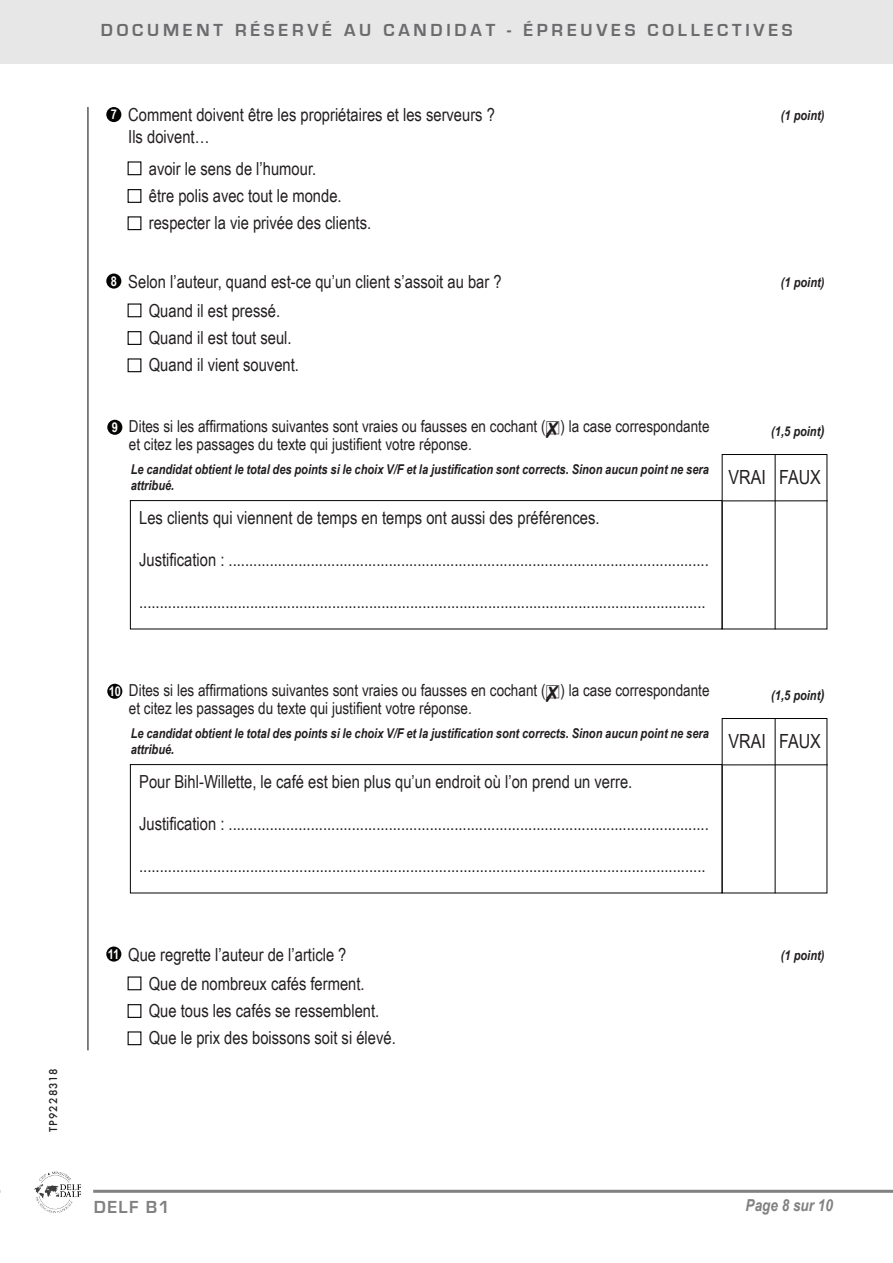
<style>
.page{position:relative;width:893px;height:1263px;background:#fff}
.page>*{position:absolute;margin:0;border:0;box-sizing:border-box;transform-origin:0 0}
.t1{font:19.5px "Arial Narrow";color:#231f20}
.t2{font:18px/27.6px "Arial Narrow";color:#231f20}
.t3{font:700 18px "Eurostile";letter-spacing:.21em;color:#6b6b6e}
.t4{font:700 18px "Eurostile";letter-spacing:.08em;color:#808180}
.t5{font:16.5px/18px "Arial Narrow";color:#231f20}
.t6{font:italic 700 16.5px "Arial Narrow";color:#808180}
.t7{font:italic 700 13.5px/16.2px "Arial Narrow";color:#231f20}
.t8{font:500 10.5px "Futura";letter-spacing:.11em;color:#231f20}
.s1{font-weight:700;font-size:13.5px;color:#fff}
.s2{font-size:15px}
</style>
<div class="page">
<hr style="left:0;top:0;width:1px;height:63px;background:#e6e7e6">
<div style="left:1px;top:0;width:892px;height:63px;background:#e6e7e6"></div>
<hr style="left:93px;top:1190px;width:800px;height:3px;background:#808180">
<hr style="left:88px;top:107px;width:1px;height:943px;background:#040503">
<div style="left:106px;top:107px;width:15px;height:15px;background:#040503;border-radius:50%"></div>
<div style="left:128px;top:161px;width:13px;height:14px;background:#fff;border:1px solid #040503"></div>
<div style="left:128px;top:189px;width:13px;height:14px;background:#fff;border:1px solid #040503"></div>
<div style="left:128px;top:216px;width:13px;height:14px;background:#fff;border:1px solid #040503"></div>
<div style="left:106px;top:273px;width:15px;height:16px;background:#040503;border-radius:50%"></div>
<div style="left:128px;top:303px;width:13px;height:14px;background:#fff;border:1px solid #040503"></div>
<div style="left:128px;top:331px;width:13px;height:14px;background:#fff;border:1px solid #040503"></div>
<div style="left:128px;top:358px;width:13px;height:14px;background:#fff;border:1px solid #040503"></div>
<div style="left:107px;top:420px;width:15px;height:15px;background:#040503;border-radius:50%"></div>
<div style="left:130px;top:500px;width:592px;height:129px;border:1px solid #040503"></div>
<hr style="left:723px;top:500px;width:105px;height:1px;background:#040503">
<div style="left:722px;top:454px;width:105px;height:175px;border:1px solid #040503"></div>
<hr style="left:775px;top:454px;width:1px;height:175px;background:#040503">
<div style="left:107px;top:684px;width:15px;height:15px;background:#040503;border-radius:50%"></div>
<div style="left:130px;top:764px;width:592px;height:129px;border:1px solid #040503"></div>
<hr style="left:723px;top:764px;width:105px;height:1px;background:#040503">
<div style="left:722px;top:718px;width:105px;height:175px;border:1px solid #040503"></div>
<hr style="left:775px;top:718px;width:1px;height:175px;background:#040503">
<div style="left:106px;top:946px;width:15px;height:15px;background:#040503;border-radius:50%"></div>
<div style="left:128px;top:976px;width:13px;height:14px;background:#fff;border:1px solid #040503"></div>
<div style="left:128px;top:1004px;width:13px;height:14px;background:#fff;border:1px solid #040503"></div>
<div style="left:128px;top:1031px;width:13px;height:14px;background:#fff;border:1px solid #040503"></div>
<img style="left:34px;top:1171px;width:48px;height:42px">
<p class="t8" style="left:46px;top:1132px;width:65px;rotate:-90deg">TP9228318</p>
<p class="t3" style="left:101px;top:20px;width:693px">DOCUMENT RÉSERVÉ AU CANDIDAT - ÉPREUVES COLLECTIVES</p>
<p class="t2" style="left:128px;top:104px;width:368px;line-height:21.6px;text-indent:-17px"><span class="s1">7</span> Comment doivent être les propriétaires et les serveurs ?<br>Ils doivent…</p>
<p class="t2" style="left:149px;top:154px;width:224px;line-height:27.2px">avoir le sens de l’humour.<br>être polis avec tout le monde. respecter la vie privée des clients.</p>
<p class="t7" style="left:781px;top:107px;width:45px">(1 point)</p>
<p class="t2" style="left:149px;top:267px;width:354px;text-indent:-38px"><span class="s1">8</span> Selon l’auteur, quand est-ce qu’un client s’assoit au bar ?<br>Quand il est pressé.<br>Quand il est tout seul.<br>Quand il vient souvent.</p>
<p class="t7" style="left:781px;top:273px;width:45px">(1 point)</p>
<p class="t5" style="left:129px;top:416px;width:582px;text-indent:-17px"><span class="s1">9</span> Dites si les affirmations suivantes sont vraies ou fausses en cochant ( ) la case correspondante et citez les passages du texte qui justifient votre réponse.</p>
<p class="t7" style="left:771px;top:422px;width:55px">(1,5 point<span class="s2">)</span></p>
<p class="t7" style="left:131px;top:461px;width:580px">Le candidat obtient le total des points si le choix V/F et la justification sont corrects. Sinon aucun point ne sera attribué.</p>
<p class="t1" style="left:728px;top:463px;width:94px">VRAI FAUX</p>
<p class="t2" style="left:139px;top:503px;width:462px">Les clients qui viennent de temps en temps ont aussi des préférences.</p>
<p class="t2" style="left:139px;top:545px;width:571px">Justification : .....................................................................................................................</p>
<p class="t2" style="left:139px;top:587px;width:568px">..........................................................................................................................................</p>
<p class="t5" style="left:129px;top:680px;width:582px;text-indent:-20px"><span class="s1">10</span> Dites si les affirmations suivantes sont vraies ou fausses en cochant ( ) la case correspondante et citez les passages du texte qui justifient votre réponse.</p>
<p class="t7" style="left:771px;top:686px;width:55px">(1,5 point<span class="s2">)</span></p>
<p class="t7" style="left:131px;top:724px;width:580px">Le candidat obtient le total des points si le choix V/F et la justification sont corrects. Sinon aucun point ne sera attribué.</p>
<p class="t1" style="left:728px;top:727px;width:94px">VRAI FAUX</p>
<p class="t2" style="left:139px;top:767px;width:495px">Pour Bihl-Willette, le café est bien plus qu’un endroit où l’on prend un verre.</p>
<p class="t2" style="left:139px;top:809px;width:571px">Justification : .....................................................................................................................</p>
<p class="t2" style="left:139px;top:851px;width:568px">..........................................................................................................................................</p>
<p class="t2" style="left:149px;top:940px;width:248px;text-indent:-41px"><span class="s1">11</span> Que regrette l’auteur de l’article ?<br>Que de nombreux cafés ferment.<br>Que tous les cafés se ressemblent.<br>Que le prix des boissons soit si élevé.</p>
<p class="t7" style="left:781px;top:946px;width:45px">(1 point)</p>
<p class="t4" style="left:94px;top:1197px;width:78px">DELF B1</p>
<p class="t6" style="left:746px;top:1192px;width:89px">Page 8 sur 10</p>
</div>
